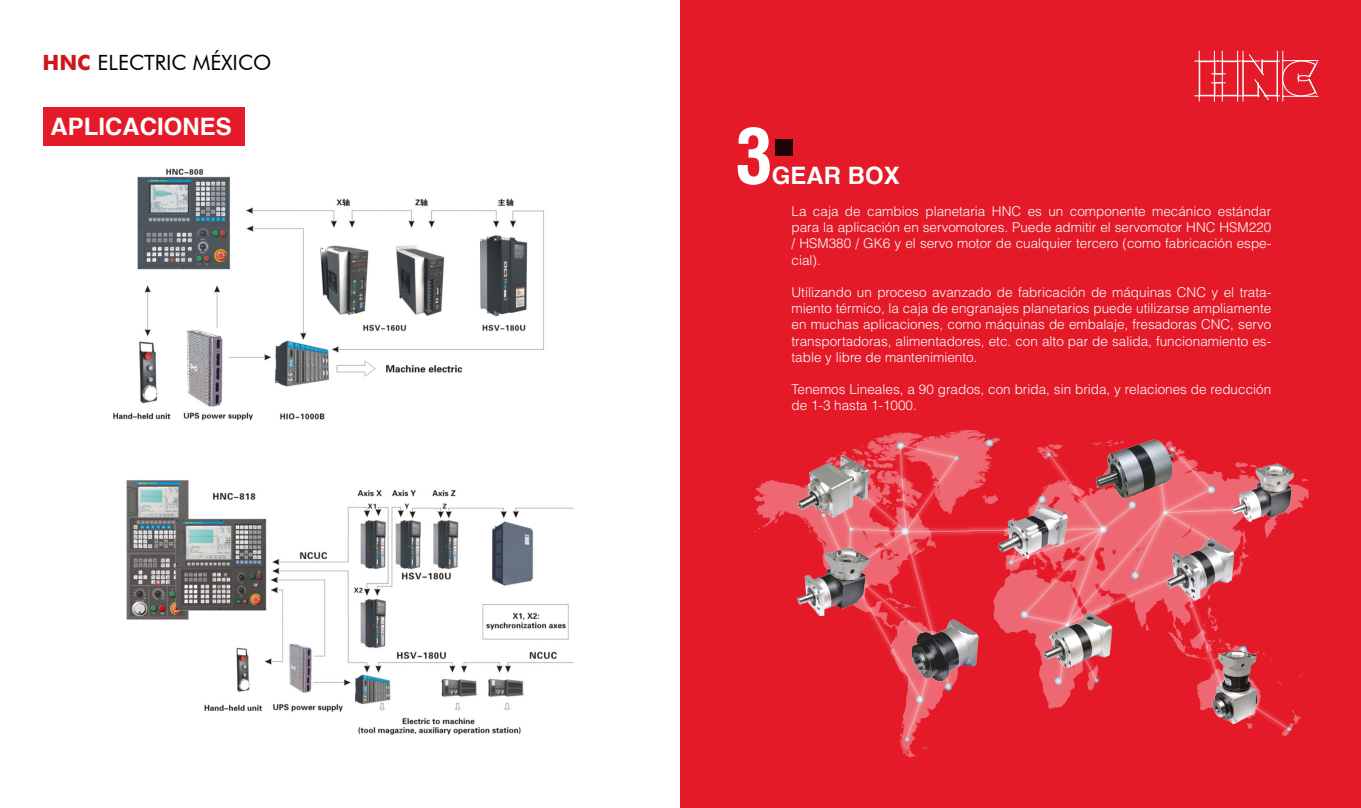
<style>
.page{position:relative;width:1361px;height:808px;background:#fff}
.page>*{position:absolute;margin:0;border:0;box-sizing:border-box;transform-origin:0 0}
.t1{font:700 condensed 75px "Helvetica";color:#fff}
.t2{font:700 24px "Helvetica cyr";color:#fff}
.t3{font:21px "Futura BT";color:#000}
.t4{font:300 13.5px/16.2px "Helvetica LT Std";color:#fff;text-align:justify}
.s1{font-family:"Futura";font-weight:700;color:#cd171a}
</style>
<div class="page">
<div style="left:43px;top:107px;width:201px;height:39px;background:#e51a29"></div>
<img style="left:113px;top:168px;width:431px;height:253px">
<img style="left:126px;top:480px;width:448px;height:255px">
<div style="left:680px;top:0;width:681px;height:808px;background:#e51a29"></div>
<div style="left:775px;top:139px;width:18px;height:16px;background:#200305"></div>
<img style="left:753px;top:430px;width:556px;height:328px">
<svg style="left:1194px;top:50px;width:125px;height:52px"></svg>
<img style="left:780px;top:448px;width:93px;height:76px">
<img style="left:984px;top:500px;width:86px;height:64px">
<img style="left:1215px;top:458px;width:83px;height:65px">
<img style="left:785px;top:540px;width:88px;height:76px">
<img style="left:1031px;top:605px;width:86px;height:66px">
<img style="left:1155px;top:531px;width:81px;height:70px">
<img style="left:896px;top:612px;width:86px;height:73px">
<img style="left:1198px;top:648px;width:73px;height:78px">
<img style="left:1078px;top:430px;width:101px;height:74px">
<h3 class="t3" style="left:43px;top:50px;width:231px"><span class="s1">HNC</span> ELECTRIC MÉXICO</h3>
<h2 class="t2" style="left:50px;top:113px;width:183px">APLICACIONES</h2>
<h1 class="t1" style="left:736px;top:109px;width:39px">3</h1>
<h2 class="t2" style="left:772px;top:162px;width:130px">GEAR BOX</h2>
<p class="t4" style="left:791px;top:203px;width:481px">La caja de cambios planetaria HNC es un componente mecánico estándar para la aplicación en servomotores. Puede admitir el servomotor HNC HSM220 / HSM380 / GK6 y el servo motor de cualquier tercero (como fabricación espe&shy;cial).</p>
<p class="t4" style="left:791px;top:284px;width:481px">Utilizando un proceso avanzado de fabricación de máquinas CNC y el trata&shy;miento térmico, la caja de engranajes planetarios puede utilizarse ampliamente en muchas aplicaciones, como máquinas de embalaje, fresadoras CNC, servo transportadoras, alimentadores, etc. con alto par de salida, funcionamiento es&shy;table y libre de mantenimiento.</p>
<p class="t4" style="left:791px;top:381px;width:481px">Tenemos Lineales, a 90 grados, con brida, sin brida, y relaciones de reducción de 1-3 hasta 1-1000.</p>
</div>
